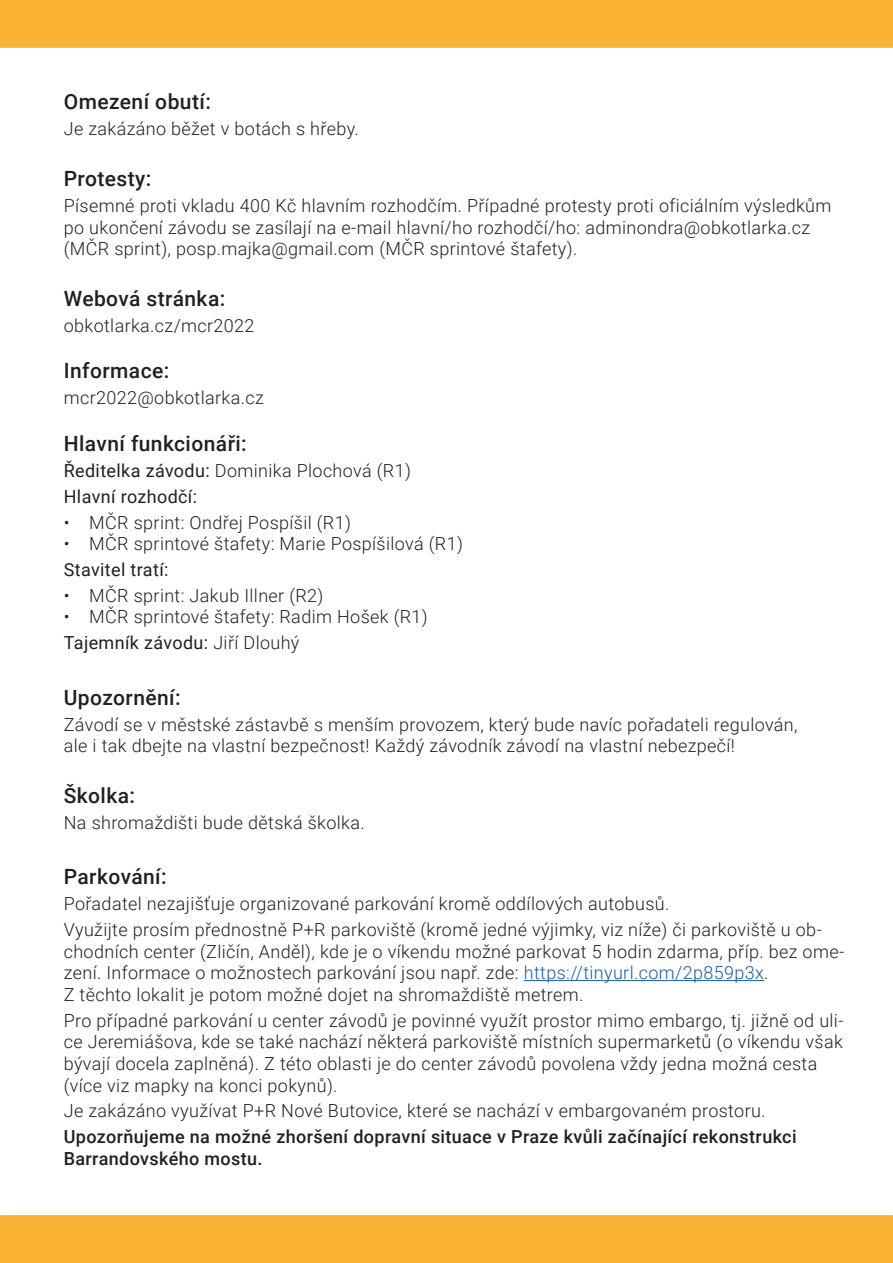
<style>
.page{position:relative;width:893px;height:1263px;background:#fff}
.page>*{position:absolute;margin:0;border:0;box-sizing:border-box;transform-origin:0 0}
.t1{font:500 21px "Roboto";letter-spacing:.02em;color:#231f20}
.t2{font:300 18px/21.6px "Roboto";letter-spacing:.02em;color:#231f20}
.t3{font:500 18px/21.6px "Roboto";letter-spacing:.02em;color:#231f20}
.t4{font:18px/25.8px "Roboto";letter-spacing:.02em;color:#231f20}
.s1{font-weight:300}
.s2{font-weight:400}
.s3{color:#175d9e}
</style>
<div class="page">
<hr style="left:524px;top:980px;width:240px;height:1px;background:#175d9e">
<div style="left:1px;top:1px;width:891px;height:46px;background:#f9b234"></div>
<div style="left:0;top:0;width:893px;height:48px;border:2px solid #f9b234"></div>
<div style="left:1px;top:1216px;width:891px;height:46px;background:#f9b234"></div>
<div style="left:0;top:1215px;width:893px;height:48px;border:2px solid #f9b234"></div>
<p class="t1" style="left:64px;top:87px;width:149px">Omezení obutí:</p>
<p class="t2" style="left:64px;top:117px;width:297px">Je zakázáno běžet v botách s hřeby.</p>
<p class="t1" style="left:64px;top:164px;width:89px">Protesty:</p>
<p class="t2" style="left:64px;top:194px;width:769px">Písemné proti vkladu 400 Kč hlavním rozhodčím. Případné protesty proti oficiálním výsledkům po ukončení závodu se zasílají na e-mail hlavní/ho rozhodčí/ho: adminondra@obkotlarka.cz (MČR sprint), posp.majka@gmail.com (MČR sprintové štafety).</p>
<p class="t1" style="left:64px;top:283px;width:163px">Webová stránka:</p>
<p class="t2" style="left:64px;top:314px;width:192px">obkotlarka.cz/mcr2022</p>
<p class="t1" style="left:64px;top:356px;width:107px">Informace:</p>
<p class="t2" style="left:64px;top:386px;width:202px">mcr2022@obkotlarka.cz</p>
<p class="t1" style="left:64px;top:429px;width:185px">Hlavní funkcionáři:</p>
<p class="t4" style="left:64px;top:457px;width:349px">Ředitelka závodu: <span class="s1">Dominika Plochová (R1)<br></span>Hlavní rozhodčí:</p>
<p class="t2" style="left:64px;top:511px;width:289px">• MČR sprint: Ondřej Pospíšil (R1)</p>
<p class="t2" style="left:64px;top:532px;width:401px">• MČR sprintové štafety: Marie Pospíšilová (R1)</p>
<p class="t4" style="left:64px;top:556px;width:106px">Stavitel tratí:</p>
<p class="t2" style="left:64px;top:584px;width:261px">• MČR sprint: Jakub Illner (R2)</p>
<p class="t2" style="left:64px;top:603px;width:366px;line-height:25.8px">• MČR sprintové štafety: Radim Hošek (R1)<br><span class="s2">Tajemník závodu:</span> Jiří Dlouhý</p>
<p class="t1" style="left:64px;top:682px;width:118px">Upozornění:</p>
<p class="t2" style="left:64px;top:713px;width:735px">Závodí se v městské zástavbě s menším provozem, který bude navíc pořadateli regulován, ale i tak dbejte na vlastní bezpečnost! Každý závodník závodí na vlastní nebezpečí!</p>
<p class="t1" style="left:64px;top:781px;width:73px">Školka:</p>
<p class="t2" style="left:64px;top:811px;width:302px">Na shromaždišti bude dětská školka.</p>
<p class="t1" style="left:64px;top:862px;width:104px">Parkování:</p>
<p class="t2" style="left:64px;top:890px;width:760px;line-height:25.8px">Pořadatel nezajišťuje organizované parkování kromě oddílových autobusů.<br>Využijte prosím přednostně P+R parkoviště (kromě jedné výjimky, viz níže) či parkoviště u ob-</p>
<p class="t2" style="left:64px;top:940px;width:782px">chodních center (Zličín, Anděl), kde je o víkendu možné parkovat 5 hodin zdarma, příp. bez ome&shy;zení. Informace o možnostech parkování jsou např. zde: <span class="s3">https://tinyurl.com/2p859p3x</span>.<br>Z těchto lokalit je potom možné dojet na shromaždiště metrem.</p>
<p class="t2" style="left:64px;top:1009px;width:781px">Pro případné parkování u center závodů je povinné využít prostor mimo embargo, tj. jižně od uli&shy;ce Jeremiášova, kde se také nachází některá parkoviště místních supermarketů (o víkendu však bývají docela zaplněná). Z této oblasti je do center závodů povolena vždy jedna možná cesta (více viz mapky na konci pokynů).</p>
<p class="t2" style="left:64px;top:1099px;width:703px">Je zakázáno využívat P+R Nové Butovice, které se nachází v embargovaném prostoru.</p>
<p class="t3" style="left:64px;top:1125px;width:734px">Upozorňujeme na možné zhoršení dopravní situace v Praze kvůli začínající rekonstrukci<br>Barrandovského mostu.</p>
</div>
